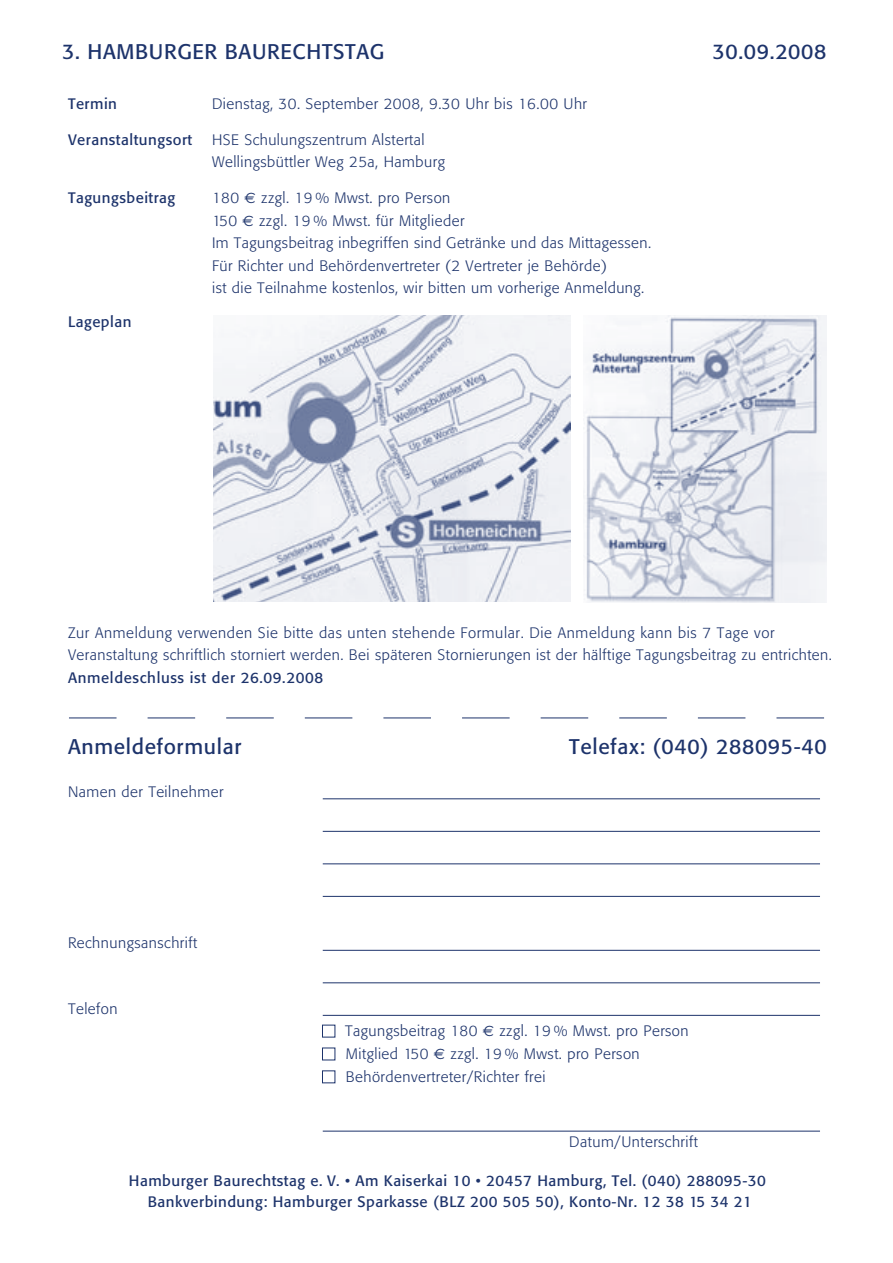
<style>
.page{position:relative;width:893px;height:1263px;background:#fff}
.page>*{position:absolute;margin:0;border:0;box-sizing:border-box;transform-origin:0 0}
.Body{font:21px "Formata BQ";letter-spacing:.035em;color:#1d336b}
.Body-2{font:300 15px/22.5px "Formata BQ";letter-spacing:.035em;color:#1d336b}
.Body-3{font:15px "Formata BQ";letter-spacing:.035em;color:#1d336b}
.s1{font-family:"Euro Sans";font-weight:400}
</style>
<div class="page">
<svg style="left:69px;top:718px;width:755px;height:1px"></svg>
<hr style="left:323px;top:798px;width:497px;height:1px;background:#1d336b">
<hr style="left:323px;top:831px;width:497px;height:1px;background:#1d336b">
<hr style="left:323px;top:863px;width:497px;height:1px;background:#1d336b">
<hr style="left:323px;top:896px;width:497px;height:1px;background:#1d336b">
<hr style="left:323px;top:950px;width:497px;height:1px;background:#1d336b">
<hr style="left:323px;top:982px;width:497px;height:1px;background:#1d336b">
<hr style="left:323px;top:1015px;width:497px;height:1px;background:#1d336b">
<hr style="left:323px;top:1131px;width:497px;height:1px;background:#1d336b">
<div style="left:322px;top:1025px;width:13px;height:12px;border:1px solid #1d336b"></div>
<div style="left:322px;top:1048px;width:13px;height:12px;border:1px solid #1d336b"></div>
<div style="left:322px;top:1071px;width:13px;height:12px;border:1px solid #1d336b"></div>
<img style="left:214px;top:315px;width:356px;height:286px">
<img style="left:583px;top:315px;width:243px;height:287px">
<p class="Body" style="left:62px;top:39px;width:324px">3. HAMBURGER BAURECHTSTAG</p>
<p class="Body" style="left:713px;top:39px;width:115px">30.09.2008</p>
<p class="Body-3" style="left:68px;top:94px;width:51px">Termin</p>
<p class="Body-2" style="left:212px;top:92px;width:376px">Dienstag, 30. September 2008, 9.30 Uhr bis 16.00 Uhr</p>
<p class="Body-3" style="left:68px;top:130px;width:126px">Veranstaltungsort</p>
<p class="Body-2" style="left:212px;top:128px;width:214px">HSE Schulungszentrum Alstertal</p>
<p class="Body-2" style="left:212px;top:151px;width:234px">Wellingsbüttler Weg 25a, Hamburg</p>
<p class="Body-3" style="left:68px;top:189px;width:109px">Tagungsbeitrag</p>
<p class="Body-2" style="left:212px;top:187px;width:240px">180 <span class="s1">d</span> zzgl. 19 % Mwst. pro Person</p>
<p class="Body-2" style="left:212px;top:209px;width:254px">150 <span class="s1">d</span> zzgl. 19 % Mwst. für Mitglieder</p>
<p class="Body-2" style="left:212px;top:232px;width:441px">Im Tagungsbeitrag inbegriffen sind Getränke und das Mittagessen.</p>
<p class="Body-2" style="left:212px;top:254px;width:396px">Für Richter und Behördenvertreter (2 Vertreter je Behörde)</p>
<p class="Body-2" style="left:212px;top:277px;width:434px">ist die Teilnahme kostenlos, wir bitten um vorherige Anmeldung.</p>
<p class="Body-3" style="left:68px;top:313px;width:65px">Lageplan</p>
<p class="Body-2" style="left:68px;top:621px;width:765px">Zur Anmeldung verwenden Sie bitte das unten stehende Formular. Die Anmeldung kann bis 7 Tage vor<br>Veranstaltung schriftlich storniert werden. Bei späteren Stornierungen ist der hälftige Tagungsbeitrag zu entrichten.</p>
<p class="Body-3" style="left:68px;top:668px;width:257px">Anmeldeschluss ist der 26.09.2008</p>
<p class="Body" style="left:68px;top:734px;width:175px">Anmeldeformular</p>
<p class="Body" style="left:569px;top:734px;width:259px">Telefax: (040) 288095-40</p>
<p class="Body-2" style="left:68px;top:780px;width:157px">Namen der Teilnehmer</p>
<p class="Body-2" style="left:68px;top:932px;width:131px">Rechnungsanschrift</p>
<p class="Body-2" style="left:68px;top:997px;width:51px">Telefon</p>
<p class="Body-2" style="left:345px;top:1020px;width:345px">Tagungsbeitrag 180 <span class="s1">d</span> zzgl. 19 % Mwst. pro Person</p>
<p class="Body-2" style="left:346px;top:1042px;width:295px">Mitglied 150 <span class="s1">d</span> zzgl. 19 % Mwst. pro Person</p>
<p class="Body-2" style="left:346px;top:1065px;width:201px">Behördenvertreter/Richter frei</p>
<p class="Body-2" style="left:569px;top:1131px;width:130px">Datum/Unterschrift</p>
<p class="Body-3" style="left:129px;top:1171px;width:638px">Hamburger Baurechtstag e. V. • Am Kaiserkai 10 • 20457 Hamburg, Tel. (040) 288095-30</p>
<p class="Body-3" style="left:148px;top:1192px;width:606px">Bankverbindung: Hamburger Sparkasse (BLZ 200 505 50), Konto-Nr. 12 38 15 34 21</p>
</div>
